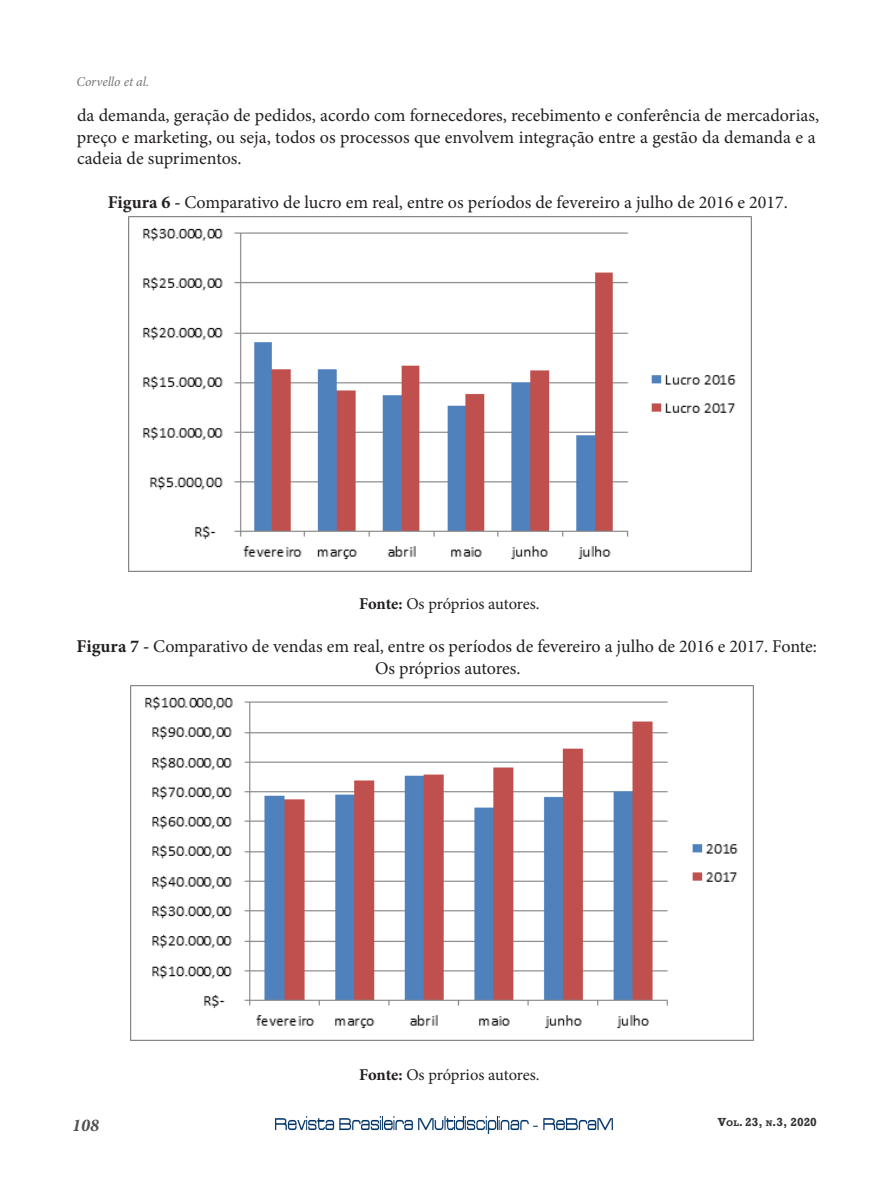
<style>
.page{position:relative;width:893px;height:1191px;background:#fff}
.page>*{position:absolute;margin:0;border:0;box-sizing:border-box;transform-origin:0 0}
.t1{font:18px/21.6px "Minion Pro";color:#231f20}
.t2{font:italic 700 18px "Minion Pro";color:#4f4f50}
.t3{font:16.5px "Minion Pro";letter-spacing:-.01em;color:#231f20}
.t4{font:italic 13.5px "Minion Pro";letter-spacing:-.005em;color:#757475}
.t5{font:700 12px "Rockwell";color:#333}
.s1{font-weight:700}
.s2{font-size:8.4px}
</style>
<div class="page">
<img style="left:275px;top:1116px;width:338px;height:17px">
<img style="left:129px;top:216px;width:622px;height:355px">
<img style="left:131px;top:686px;width:622px;height:354px">
<p class="t4" style="left:76px;top:73px;width:74px">Corvello et al.</p>
<p class="t1" style="left:77px;top:105px;width:744px">da demanda, geração de pedidos, acordo com fornecedores, recebimento e conferência de mercadorias, preço e marketing, ou seja, todos os processos que envolvem integração entre a gestão da demanda e a cadeia de suprimentos.</p>
<p class="t1" style="left:108px;top:191px;width:682px"><span class="s1">Figura 6 -</span> Comparativo de lucro em real, entre os períodos de fevereiro a julho de 2016 e 2017.</p>
<p class="t3" style="left:359px;top:592px;width:182px"><span class="s1">Fonte:</span> Os próprios autores.</p>
<p class="t1" style="left:77px;top:636px;width:742px;text-align:center"><span class="s1">Figura 7 -</span> Comparativo de vendas em real, entre os períodos de fevereiro a julho de 2016 e 2017. Fonte:<br>Os próprios autores.</p>
<p class="t3" style="left:359px;top:1064px;width:182px"><span class="s1">Fonte:</span> Os próprios autores.</p>
<p class="t2" style="left:72px;top:1112px;width:28px">108</p>
<p class="t5" style="left:718px;top:1114px;width:101px">V<span class="s2">ol</span>. 23, <span class="s2">n</span>.3, 2020</p>
</div>
